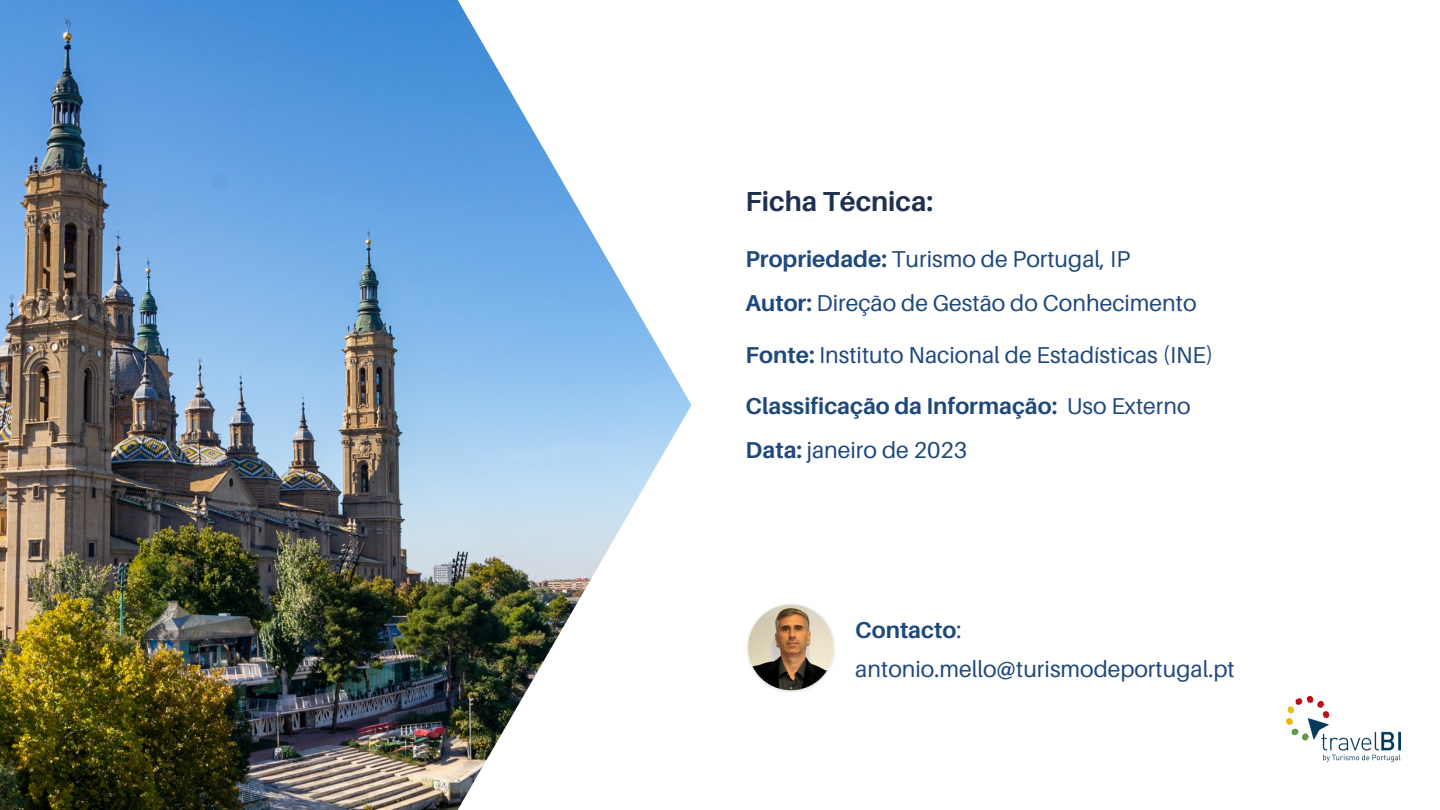
<style>
.page{position:relative;width:1440px;height:810px;background:#fff}
.page>*{position:absolute;margin:0;border:0;box-sizing:border-box;transform-origin:0 0}
.t1{font:700 27.5px "Aileron";color:#203150}
.t2{font:23px/43.5px "Aileron";color:#1f497d}
.t3{font:700 23px/43.5px "Aileron";color:#1f497d}
.s1{font-weight:700}
.s2{font-weight:400}
</style>
<div class="page">
<img style="left:0;top:0;width:691px;height:810px">
<img style="left:1287px;top:697px;width:114px;height:64px">
<img style="left:746px;top:603px;width:94px;height:94px;border-radius:50%">
<p class="t1" style="left:746px;top:185px;width:189px">Ficha Técnica:</p>
<p class="t2" style="left:746px;top:237px;width:452px"><span class="s1">Propriedade:</span> Turismo de Portugal, IP<br><span class="s1">Autor:</span> Direção de Gestão do Conhecimento</p>
<p class="t2" style="left:746px;top:332px;width:469px"><span class="s1">Fonte:</span> Instituto Nacional de Estadísticas (INE)</p>
<p class="t3" style="left:746px;top:384px;width:446px">Classificação da Informação: <span class="s2">Uso Externo<br></span>Data: <span class="s2">janeiro de 2023</span></p>
<p class="t2" style="left:855px;top:610px;width:381px;line-height:39px"><span class="s1">Contacto</span>: antonio.mello@turismodeportugal.pt</p>
</div>
